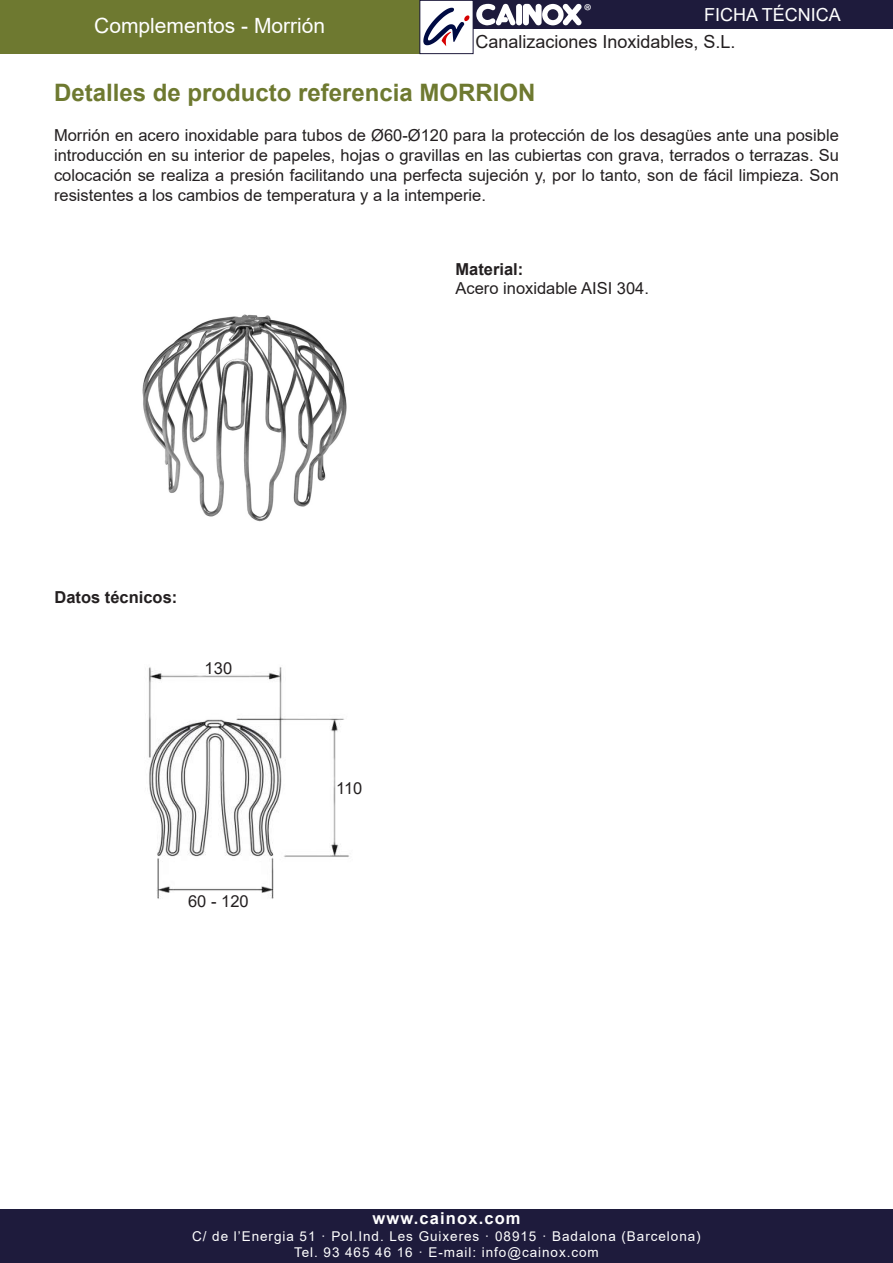
<style>
.page{position:relative;width:893px;height:1263px;background:#fff}
.page>*{position:absolute;margin:0;border:0;box-sizing:border-box;transform-origin:0 0}
.t1{font:700 24px "Arial";color:#6e7930}
.t2{font:21px "Arial";color:#fff}
.t3{font:18.75px "Myriad Pro";color:#fff}
.t4{font:18px "Arial";color:#231f20}
.t5{font:18px "Arial";color:#fff}
.t6{font:16.5px/19.8px "Arial";color:#231f20;text-align:justify}
.t7{font:700 16.5px "Arial";color:#231f20}
.t8{font:700 16.5px "Arial";letter-spacing:.07em;color:#fff}
.t9{font:13.5px/16.2px "Arial";letter-spacing:.07em;color:#fff;text-align:center}
</style>
<div class="page">
<div style="left:0;top:0;width:419px;height:54px;background:#6e7930"></div>
<div style="left:0;top:1209px;width:893px;height:54px;background:#1e1b3c"></div>
<div style="left:419px;top:0;width:54px;height:54px;border:1px solid #1e1b3c"></div>
<div style="left:473px;top:0;width:420px;height:29px;background:#1e1b3c"></div>
<svg style="left:423px;top:8px;width:47px;height:38px"></svg>
<div style="left:516px;top:4px;width:6px;height:21px;background:#fff;border-radius:3px"></div>
<svg style="left:523px;top:4px;width:59px;height:22px"></svg>
<svg style="left:476px;top:4px;width:40px;height:22px"></svg>
<img style="left:142px;top:314px;width:205px;height:208px">
<img style="left:148px;top:667px;width:201px;height:232px">
<p class="t2" style="left:94px;top:11px;width:233px">Complementos - Morrión</p>
<p class="t3" style="left:584px;top:-1px;width:9px">®</p>
<p class="t5" style="left:704px;top:2px;width:138px">FICHA TÉCNICA</p>
<p class="t4" style="left:475px;top:30px;width:262px">Canalizaciones Inoxidables, S.L.</p>
<p class="t1" style="left:54px;top:76px;width:483px">Detalles de producto referencia MORRION</p>
<p class="t6" style="left:54px;top:126px;width:786px">Morrión en acero inoxidable para tubos de Ø60-Ø120 para la protección de los desagües ante una posible introducción en su interior de papeles, hojas o gravillas en las cubiertas con grava, terrados o terrazas. Su colocación se realiza a presión facilitando una perfecta sujeción y, por lo tanto, son de fácil limpieza. Son resistentes a los cambios de temperatura y a la intemperie.</p>
<p class="t7" style="left:455px;top:257px;width:69px">Material:</p>
<p class="t6" style="left:455px;top:278px;width:195px">Acero inoxidable AISI 304.</p>
<p class="t7" style="left:54px;top:585px;width:124px">Datos técnicos:</p>
<p class="t6" style="left:205px;top:658px;width:29px">130</p>
<p class="t6" style="left:188px;top:891px;width:62px">60 - 120</p>
<p class="t6" style="left:336px;top:778px;width:28px">110</p>
<p class="t8" style="left:372px;top:1207px;width:150px">www.cainox.com</p>
<p class="t9" style="left:192px;top:1228px;width:510px">C/ de l’Energia 51 · Pol.Ind. Les Guixeres · 08915 · Badalona (Barcelona)<br>Tel. 93 465 46 16 · E-mail: info@cainox.com</p>
</div>
